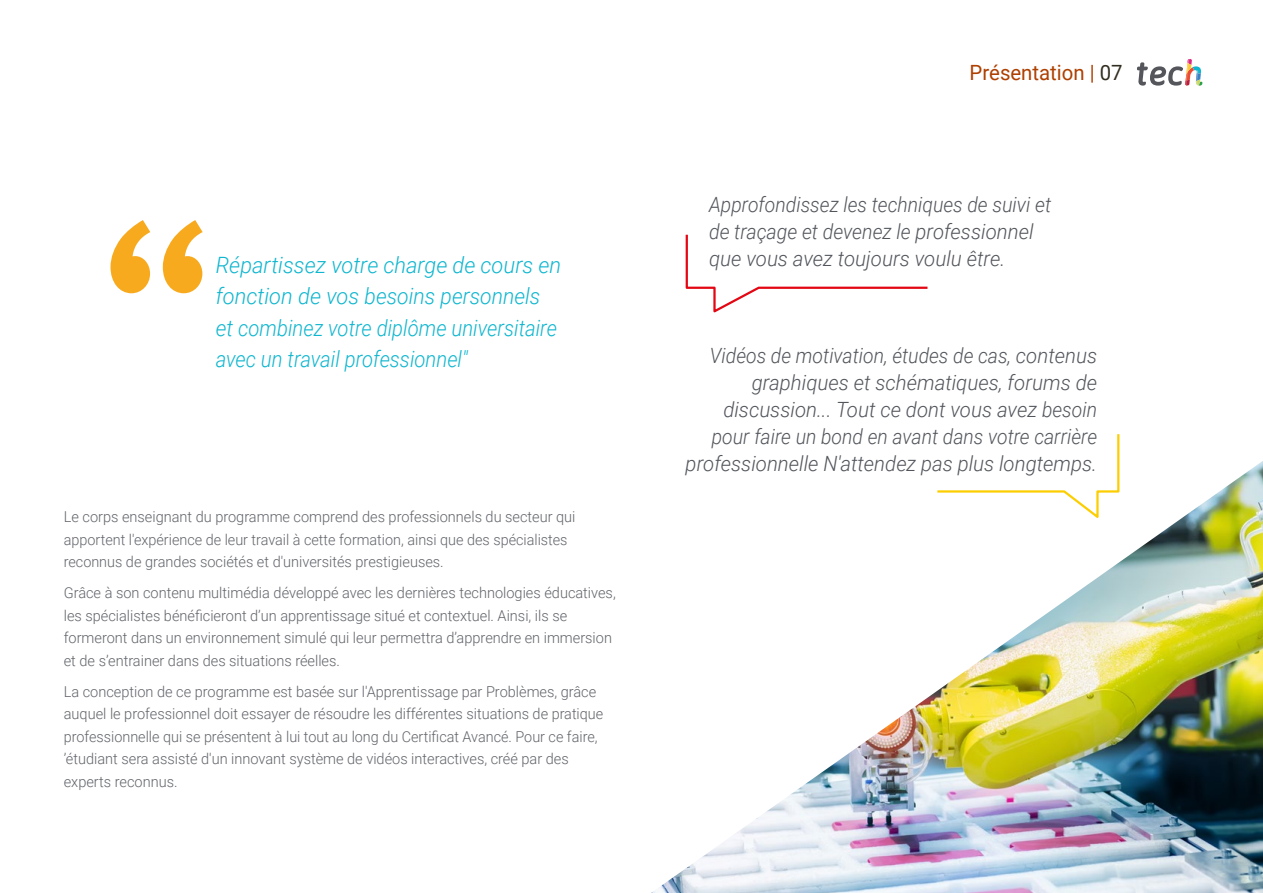
<style>
.page{position:relative;width:1263px;height:893px;background:#fff}
.page>*{position:absolute;margin:0;border:0;box-sizing:border-box;transform-origin:0 0}
.t1{font:italic 300 22.5px/31.5px "Roboto";color:#0fb6cf}
.t2{font:italic 300 21px/27px "Roboto";color:#52555b;text-align:right;scale:.92 1}
.t3{font:21px "Roboto";color:#ae4000}
.t4{font:300 15px/22.5px "Roboto";color:#61646a}
.s1{color:#312e20}
</style>
<div class="page">
<img style="left:651px;top:461px;width:612px;height:432px">
<svg style="left:1137px;top:59px;width:65px;height:27px"></svg>
<svg style="left:111px;top:220px;width:92px;height:73px"></svg>
<svg style="left:935px;top:434px;width:185px;height:87px"></svg>
<svg style="left:685px;top:234px;width:243px;height:79px"></svg>
<h1 class="t1" style="left:216px;top:248px;width:347px">Répartissez votre charge de cours en fonction de vos besoins personnels et combinez votre diplôme universitaire avec un travail professionnel"</h1>
<p class="t4" style="left:64px;top:505px;width:513px">Le corps enseignant du programme comprend des professionnels du secteur qui apportent l'expérience de leur travail à cette formation, ainsi que des spécialistes reconnus de grandes sociétés et d'universités prestigieuses.</p>
<p class="t4" style="left:64px;top:581px;width:553px">Grâce à son contenu multimédia développé avec les dernières technologies éducatives, les spécialistes bénéficieront d’un apprentissage situé et contextuel. Ainsi, ils se formeront dans un environnement simulé qui leur permettra d’apprendre en immersion et de s’entrainer dans des situations réelles.</p>
<p class="t4" style="left:64px;top:679px;width:541px">La conception de ce programme est basée sur l'Apprentissage par Problèmes, grâce auquel le professionnel doit essayer de résoudre les différentes situations de pratique professionnelle qui se présentent à lui tout au long du Certificat Avancé. Pour ce faire, ’étudiant sera assisté d'un innovant système de vidéos interactives, créé par des experts reconnus.</p>
<h2 class="t3" style="left:970px;top:57px;width:155px">Présentation | <span class="s1">07</span></h2>
<h2 class="t2" style="left:709px;top:191px;width:373px;text-align:left">Approfondissez les techniques de suivi et de traçage et devenez le professionnel que vous avez toujours voulu être.</h2>
<h2 class="t2" style="left:686px;top:341px;width:449px">Vidéos de motivation, études de cas, contenus graphiques et schématiques, forums de discussion... Tout ce dont vous avez besoin pour faire un bond en avant dans votre carrière professionnelle N'attendez pas plus longtemps.</h2>
</div>
